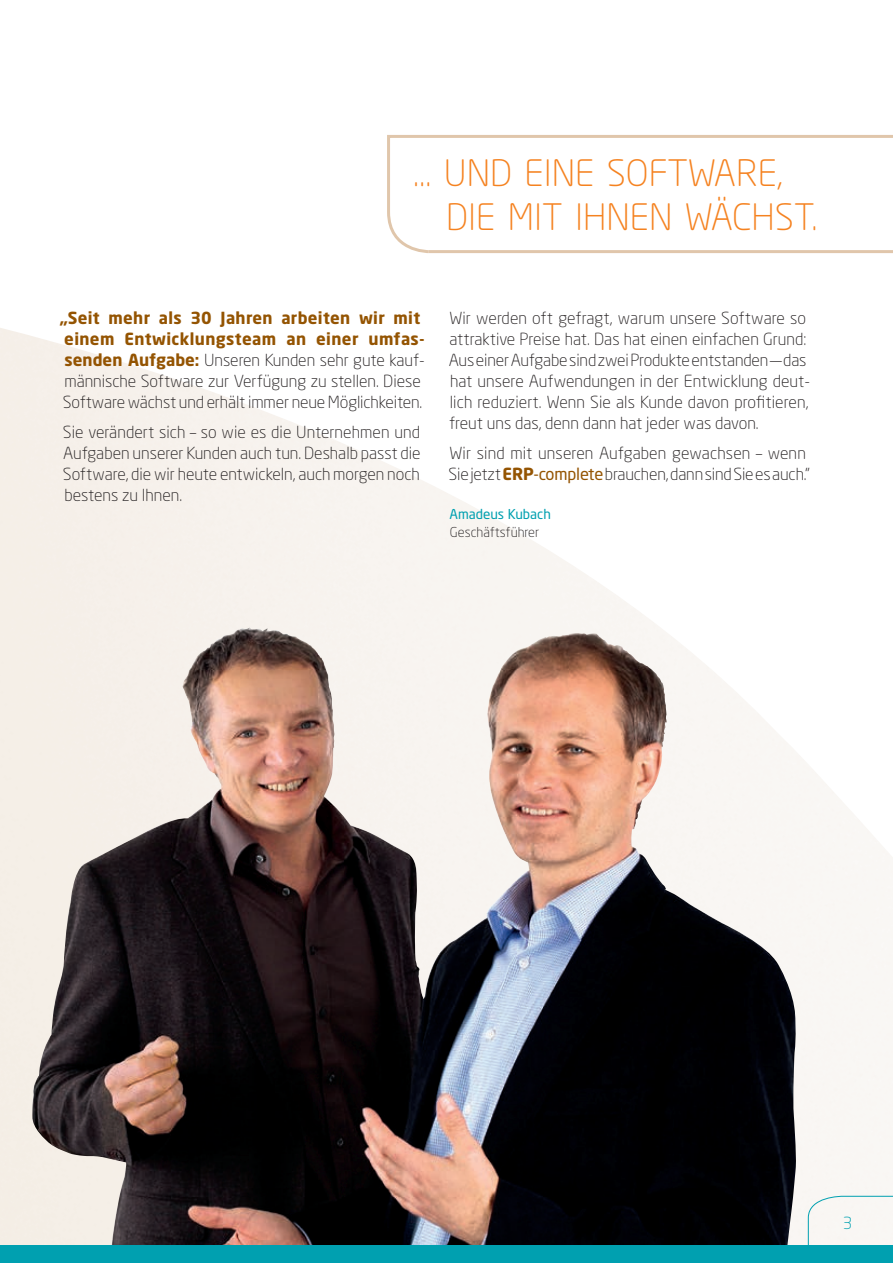
<style>
.page{position:relative;width:893px;height:1263px;background:#fff}
.page>*{position:absolute;margin:0;border:0;box-sizing:border-box;transform-origin:0 0}
.t1{font:300 36px/43.5px "Neo Sans Pro";color:#f58220}
.t2{font:300 16.5px/21px "Neo Sans Pro";color:#231f20}
.t3{font:300 16.5px "Neo Sans Pro";color:#00a0b0}
.t4{font:300 13.5px "Neo Sans Pro";color:#231f20}
.t5{font:13.5px "Neo Sans Pro";color:#00a0b0}
.s1{font-weight:700;color:#945402}
.s2{font-weight:400;color:#945402}
</style>
<div class="page">
<img style="left:0;top:328px;width:893px;height:918px">
<img style="left:32px;top:628px;width:764px;height:618px">
<div style="left:0;top:1246px;width:893px;height:17px;background:#00a0b0"></div>
<svg style="left:807px;top:1195px;width:86px;height:51px"></svg>
<svg style="left:387px;top:135px;width:506px;height:118px"></svg>
<h1 class="t1" style="left:446px;top:151px;width:373px;text-indent:-33px">… UND EINE SOFTWARE,<br>DIE MIT IHNEN WÄCHST.</h1>
<p class="t2" style="left:60px;top:307px;width:367px"><span class="s1">„Seit mehr als 30 Jahren arbeiten wir mit einem Entwicklungsteam an einer umfas&shy;senden Aufgabe:</span> Unseren Kunden sehr gute kauf&shy;männische Software zur Verfügung zu stellen. Diese Software wächst und erhält immer neue Möglichkeiten.</p>
<p class="t2" style="left:63px;top:421px;width:359px;text-align:justify">Sie verändert sich – so wie es die Unternehmen und Aufgaben unserer Kunden auch tun. Deshalb passt die Software, die wir heute entwickeln, auch morgen noch bestens zu Ihnen.</p>
<p class="t2" style="left:449px;top:307px;width:363px">Wir werden oft gefragt, warum unsere Software so attraktive Preise hat. Das hat einen einfachen Grund:<br>Aus einer Aufgabe sind zwei Produkte entstanden — das hat unsere Aufwendungen in der Entwicklung deut&shy;lich reduziert. Wenn Sie als Kunde davon profitieren, freut uns das, denn dann hat jeder was davon.</p>
<p class="t2" style="left:449px;top:442px;width:363px">Wir sind mit unseren Aufgaben gewachsen – wenn<br>Sie jetzt <span class="s1">ERP</span><span class="s2">-complete</span> brauchen, dann sind Sie es auch.”</p>
<p class="t5" style="left:449px;top:505px;width:103px">Amadeus Kubach</p>
<p class="t4" style="left:450px;top:524px;width:91px">Geschäftsführer</p>
<p class="t3" style="left:843px;top:1213px;width:11px">3</p>
</div>
